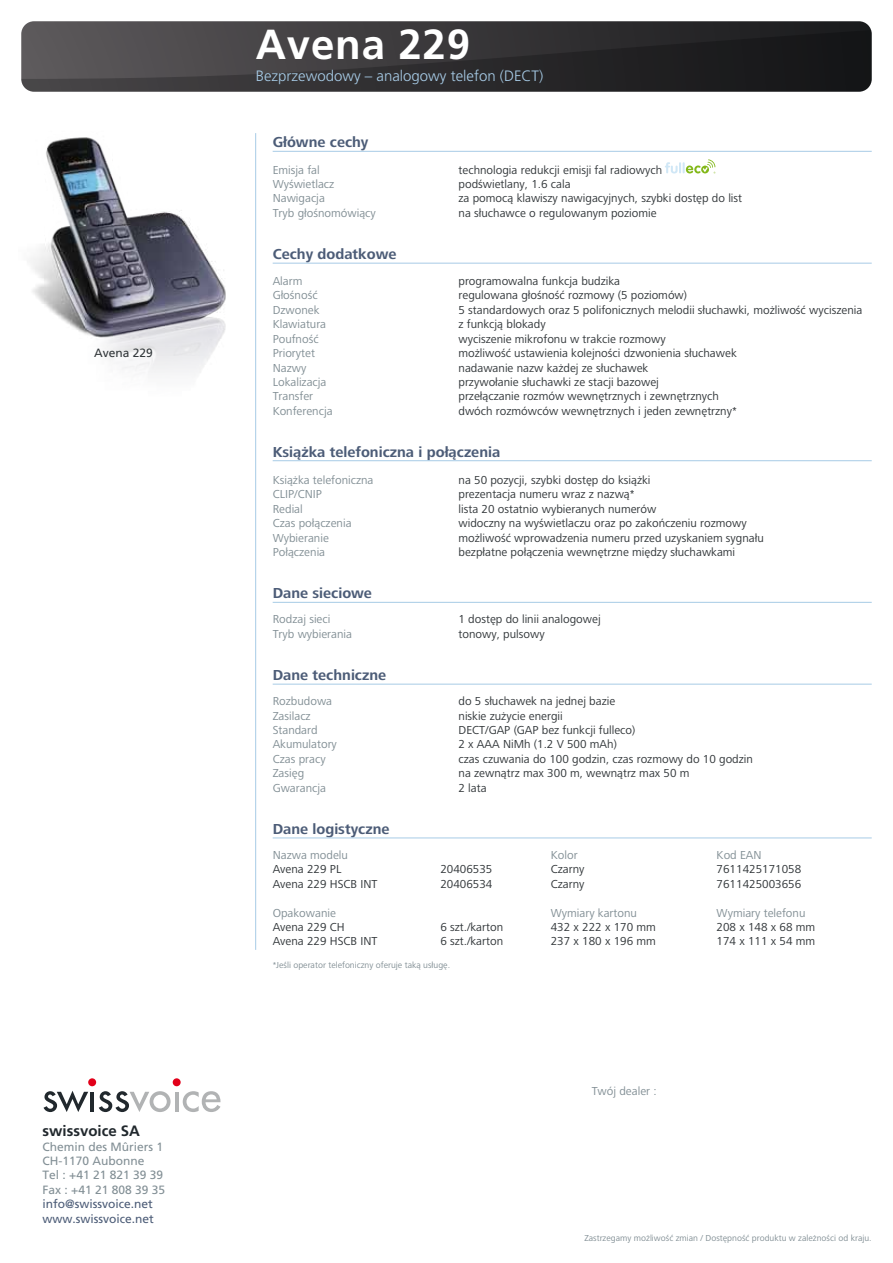
<style>
.page{position:relative;width:893px;height:1263px;background:#fff}
.page>*{position:absolute;margin:0;border:0;box-sizing:border-box;transform-origin:0 0}
.t1{font:700 42px "Frutiger";letter-spacing:.02em;color:#fff}
.t2{font:700 15px "Frutiger Next LTCE";color:#4c5c77}
.t3{font:300 15px "Frutiger";color:#a7cbe6}
.t4{font:700 15px "Frutiger";color:#21282d}
.t5{font:12px/14.4px "Frutiger Next LTCE";color:#32373a}
.t6{font:12px/14.4px "Frutiger Next LTCE";color:#828f95}
.t7{font:12px/14.4px "Frutiger";color:#828f95}
.t8{font:12px/14.4px "Frutiger";color:#4c5c77}
.t9{font:12px "Frutiger";color:#32373a}
.t10{font:9px "Frutiger Next LTCE";color:#828f95}
</style>
<div class="page">
<svg style="left:22px;top:21px;width:849px;height:9px;background:#403f41"></svg>
<svg style="left:21px;top:30px;width:851px;height:62px;background:#353436"></svg>
<img style="left:30px;top:137px;width:196px;height:238px">
<hr style="left:273px;top:263px;width:599px;height:1px;background:#a7cbe6">
<hr style="left:273px;top:460px;width:599px;height:1px;background:#a7cbe6">
<hr style="left:273px;top:602px;width:599px;height:1px;background:#a7cbe6">
<hr style="left:273px;top:837px;width:599px;height:1px;background:#a7cbe6">
<hr style="left:273px;top:684px;width:599px;height:1px;background:#a7cbe6">
<hr style="left:273px;top:151px;width:599px;height:1px;background:#a7cbe6">
<svg style="left:665px;top:159px;width:50px;height:14px"></svg>
<hr style="left:255px;top:133px;width:1px;height:817px;background:#a7cbe6">
<svg style="left:44px;top:1091px;width:44px;height:21px"></svg>
<svg style="left:99px;top:1091px;width:72px;height:21px"></svg>
<svg style="left:183px;top:1091px;width:37px;height:21px"></svg>
<div style="left:88px;top:1078px;width:8px;height:8px;background:#e2001a;border-radius:50%"></div>
<hr style="left:90px;top:1092px;width:4px;height:19px;background:#21282d">
<div style="left:173px;top:1078px;width:8px;height:8px;background:#e2001a;border-radius:50%"></div>
<hr style="left:175px;top:1092px;width:4px;height:19px;background:#b1b3b4">
<p class="t9" style="left:94px;top:346px;width:60px">Avena 229</p>
<p class="t4" style="left:43px;top:1122px;width:99px">swissvoice SA</p>
<p class="t7" style="left:43px;top:1139px;width:124px">Chemin des Mûriers 1<br>CH-1170 Aubonne<br>Tel : +41 21 821 39 39<br>Fax : +41 21 808 39 35</p>
<p class="t8" style="left:43px;top:1197px;width:113px">info@swissvoice.net www.swissvoice.net</p>
<h1 class="t1" style="left:256px;top:20px;width:216px">Avena 229</h1>
<p class="t3" style="left:256px;top:68px;width:289px">Bezprzewodowy – analogowy telefon (DECT)</p>
<p class="t2" style="left:273px;top:134px;width:97px">Główne cechy</p>
<p class="t6" style="left:273px;top:162px;width:105px">Emisja fal<br>Wyświetlacz<br>Nawigacja<br>Tryb głośnomówiący</p>
<p class="t2" style="left:273px;top:245px;width:125px">Cechy dodatkowe</p>
<p class="t5" style="left:459px;top:162px;width:285px">technologia redukcji emisji fal radiowych<br>podświetlany, 1.6 cala<br>za pomocą klawiszy nawigacyjnych, szybki dostęp do list na słuchawce o regulowanym poziomie</p>
<p class="t5" style="left:459px;top:274px;width:405px">programowalna funkcja budzika<br>regulowana głośność rozmowy (5 poziomów)<br>5 standardowych oraz 5 polifonicznych melodii słuchawki, możliwość wyciszenia z funkcją blokady<br>wyciszenie mikrofonu w trakcie rozmowy<br>możliwość ustawienia kolejności dzwonienia słuchawek<br>nadawanie nazw każdej ze słuchawek<br>przywołanie słuchawki ze stacji bazowej<br>przełączanie rozmów wewnętrznych i zewnętrznych<br>dwóch rozmówców wewnętrznych i jeden zewnętrzny*</p>
<p class="t6" style="left:273px;top:274px;width:62px">Alarm<br>Głośność<br>Dzwonek<br>Klawiatura<br>Poufność<br>Priorytet<br>Nazwy<br>Lokalizacja<br>Transfer<br>Konferencja</p>
<p class="t2" style="left:273px;top:443px;width:229px">Książka telefoniczna i połączenia</p>
<p class="t5" style="left:459px;top:473px;width:307px">na 50 pozycji, szybki dostęp do książki<br>prezentacja numeru wraz z nazwą*<br>lista 20 ostatnio wybieranych numerów<br>widoczny na wyświetlaczu oraz po zakończeniu rozmowy możliwość wprowadzenia numeru przed uzyskaniem sygnału bezpłatne połączenia wewnętrzne między słuchawkami</p>
<p class="t6" style="left:273px;top:473px;width:102px">Książka telefoniczna<br>CLIP/CNIP<br>Redial<br>Czas połączenia<br>Wybieranie<br>Połączenia</p>
<p class="t2" style="left:273px;top:584px;width:101px">Dane sieciowe</p>
<p class="t6" style="left:273px;top:612px;width:81px">Rodzaj sieci<br>Tryb wybierania</p>
<p class="t2" style="left:273px;top:666px;width:115px">Dane techniczne</p>
<p class="t6" style="left:273px;top:694px;width:66px">Rozbudowa<br>Zasilacz<br>Standard<br>Akumulatory<br>Czas pracy<br>Zasięg<br>Gwarancja</p>
<p class="t2" style="left:273px;top:820px;width:118px">Dane logistyczne</p>
<p class="t6" style="left:273px;top:848px;width:77px">Nazwa modelu</p>
<p class="t5" style="left:273px;top:862px;width:106px">Avena 229 PL<br>Avena 229 HSCB INT</p>
<p class="t6" style="left:273px;top:905px;width:65px">Opakowanie</p>
<p class="t5" style="left:273px;top:920px;width:106px">Avena 229 CH<br>Avena 229 HSCB INT</p>
<p class="t5" style="left:459px;top:612px;width:144px">1 dostęp do linii analogowej tonowy, pulsowy</p>
<p class="t5" style="left:459px;top:694px;width:296px">do 5 słuchawek na jednej bazie<br>niskie zużycie energii<br>DECT/GAP (GAP bez funkcji fulleco)<br>2 x AAA NiMh (1.2 V 500 mAh)<br>czas czuwania do 100 godzin, czas rozmowy do 10 godzin na zewnątrz max 300 m, wewnątrz max 50 m<br>2 lata</p>
<p class="t5" style="left:440px;top:862px;width:54px">20406535<br>20406534</p>
<p class="t5" style="left:440px;top:920px;width:64px">6 szt./karton<br>6 szt./karton</p>
<p class="t6" style="left:551px;top:848px;width:28px">Kolor</p>
<p class="t5" style="left:551px;top:862px;width:35px">Czarny<br>Czarny</p>
<p class="t6" style="left:551px;top:905px;width:88px">Wymiary kartonu</p>
<p class="t5" style="left:551px;top:920px;width:107px">432 x 222 x 170 mm<br>237 x 180 x 196 mm</p>
<p class="t6" style="left:717px;top:848px;width:46px">Kod EAN</p>
<p class="t5" style="left:717px;top:862px;width:86px">7611425171058<br>7611425003656</p>
<p class="t6" style="left:717px;top:905px;width:90px">Wymiary telefonu</p>
<p class="t5" style="left:717px;top:920px;width:100px">208 x 148 x 68 mm<br>174 x 111 x 54 mm</p>
<p class="t10" style="left:273px;top:960px;width:179px">*Jeśli operator telefoniczny oferuje taką usługę.</p>
<p class="t6" style="left:592px;top:1084px;width:67px">Twój dealer :</p>
<p class="t10" style="left:584px;top:1233px;width:289px">Zastrzegamy możliwość zmian / Dostępność produktu w zależności od kraju.</p>
</div>
